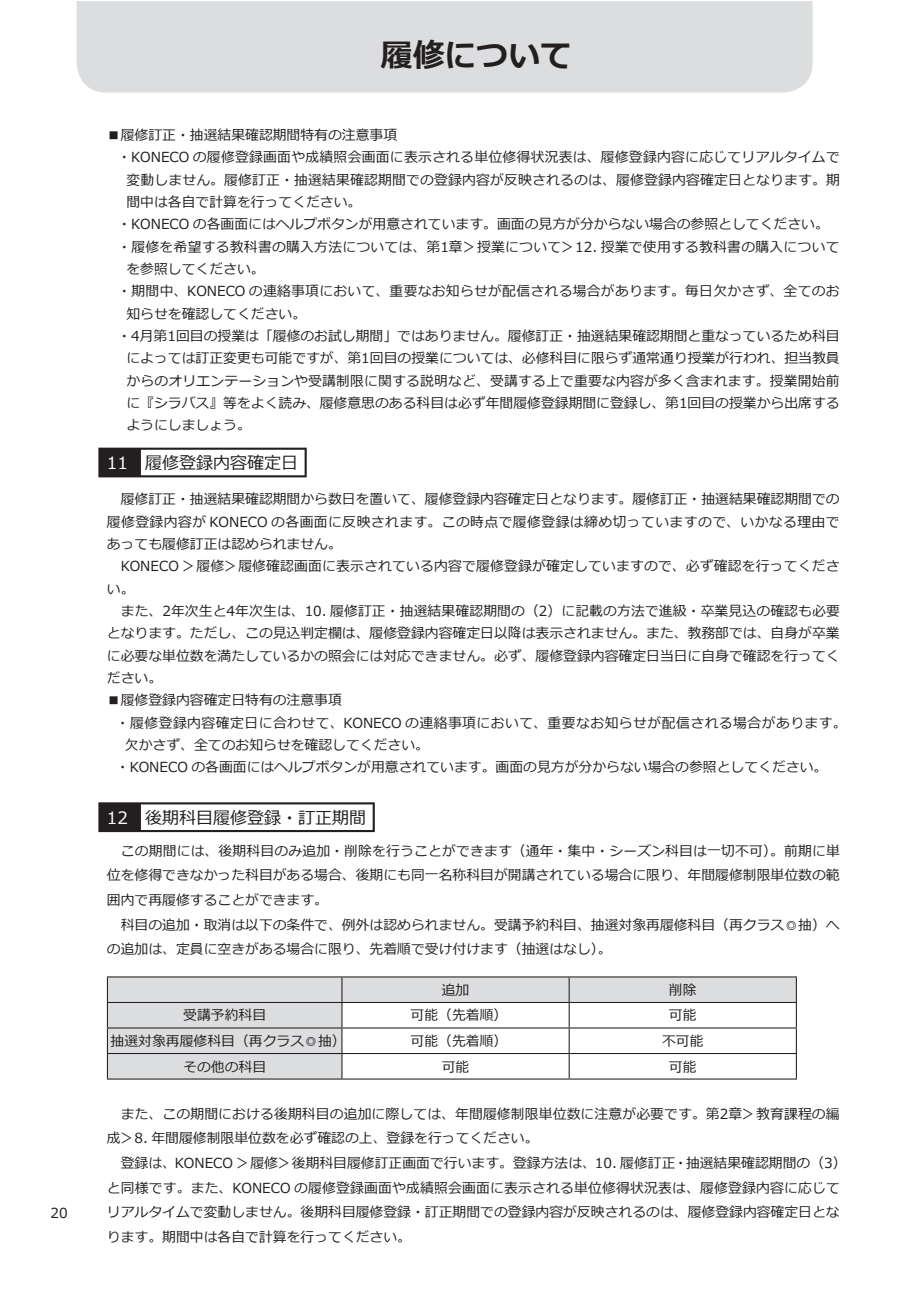
<style>
.page{position:relative;width:919px;height:1289px;background:#fff}
.page>*{position:absolute;margin:0;border:0;box-sizing:border-box;transform-origin:0 0}
.t1{font:700 31.95px "Meiryo";color:#231f20}
.t2{font:16.95px "Meiryo";color:#231f20}
.t3{font:13.8px/24.6px "Meiryo";color:#231f20}
.t4{font:13.8px "Meiryo";letter-spacing:.02em;color:#231f20}
.t5{font:13.8px "Meiryo";letter-spacing:.035em;color:#231f20}
.s1{color:#fff}
</style>
<div class="page">
<div style="left:77px;top:1px;width:735px;height:91px;background:#dcdddf"></div>
<svg style="left:98px;top:447px;width:209px;height:30px;background:#3c3839"></svg>
<div style="left:141px;top:450px;width:163px;height:25px;background:#fff"></div>
<div style="left:98px;top:802px;width:277px;height:30px;background:#231f20"></div>
<div style="left:141px;top:804px;width:231px;height:26px;background:#fff"></div>
<svg style="left:108px;top:977px;width:687px;height:101px;fill:#dcdddf"></svg>
<hr style="left:107px;top:976px;width:235px;height:1px;background:#231f20">
<hr style="left:342px;top:976px;width:227px;height:1px;background:#231f20">
<hr style="left:569px;top:976px;width:227px;height:1px;background:#231f20">
<hr style="left:107px;top:1001px;width:235px;height:2px;background:#231f20">
<hr style="left:342px;top:1001px;width:227px;height:2px;background:#231f20">
<hr style="left:569px;top:1001px;width:227px;height:2px;background:#231f20">
<hr style="left:107px;top:1027px;width:235px;height:1px;background:#231f20">
<hr style="left:342px;top:1027px;width:227px;height:1px;background:#231f20">
<hr style="left:569px;top:1027px;width:227px;height:1px;background:#231f20">
<hr style="left:107px;top:1052px;width:235px;height:2px;background:#231f20">
<svg style="left:107px;top:977px;width:1px;height:101px"></svg>
<hr style="left:342px;top:1052px;width:227px;height:2px;background:#231f20">
<svg style="left:341px;top:977px;width:1px;height:101px"></svg>
<hr style="left:569px;top:1052px;width:227px;height:2px;background:#231f20">
<svg style="left:568px;top:977px;width:1px;height:101px"></svg>
<svg style="left:795px;top:977px;width:1px;height:101px"></svg>
<hr style="left:107px;top:1078px;width:235px;height:1px;background:#231f20">
<hr style="left:342px;top:1078px;width:227px;height:1px;background:#231f20">
<hr style="left:569px;top:1078px;width:227px;height:1px;background:#231f20">
<p class="t3" style="left:50px;top:1201px;width:19px">20</p>
<h1 class="t1" style="left:381px;top:33px;width:193px">履修について</h1>
<p class="t3" style="left:107px;top:123px;width:292px">■履修訂正・抽選結果確認期間特有の注意事項</p>
<p class="t4" style="left:117px;top:148px;width:724px">・KONECO の履修登録画面や成績照会画面に表示される単位修得状況表は、履修登録内容に応じてリアルタイムで</p>
<p class="t3" style="left:126px;top:168px;width:715px">変動しません。履修訂正・抽選結果確認期間での登録内容が反映されるのは、履修登録内容確定日となります。期</p>
<p class="t3" style="left:126px;top:190px;width:236px">間中は各自で計算を行ってください。</p>
<p class="t3" style="left:117px;top:213px;width:713px">・KONECO の各画面にはヘルプボタンが用意されています。画面の見方が分からない場合の参照としてください。</p>
<p class="t3" style="left:117px;top:235px;width:723px">・履修を希望する教科書の購入方法については、第1章＞授業について＞12. 授業で使用する教科書の購入について</p>
<p class="t3" style="left:126px;top:257px;width:140px">を参照してください。</p>
<p class="t4" style="left:117px;top:282px;width:723px">・期間中、KONECO の連絡事項において、重要なお知らせが配信される場合があります。毎日欠かさず、全てのお</p>
<p class="t3" style="left:126px;top:302px;width:181px">知らせを確認してください。</p>
<p class="t3" style="left:117px;top:324px;width:723px">・4月第1回目の授業は「履修のお試し期間」ではありません。履修訂正・抽選結果確認期間と重なっているため科目</p>
<p class="t3" style="left:126px;top:347px;width:714px">によっては訂正変更も可能ですが、第1回目の授業については、必修科目に限らず通常通り授業が行われ、担当教員</p>
<p class="t3" style="left:126px;top:369px;width:714px">からのオリエンテーションや受講制限に関する説明など、受講する上で重要な内容が多く含まれます。授業開始前</p>
<p class="t3" style="left:126px;top:391px;width:714px">に『シラバス』等をよく読み、履修意思のある科目は必ず年間履修登録期間に登録し、第1回目の授業から出席する</p>
<p class="t3" style="left:126px;top:414px;width:126px">ようにしましょう。</p>
<p class="t2" style="left:107px;top:451px;width:193px"><span class="s1">11</span>　履修登録内容確定日</p>
<p class="t3" style="left:107px;top:489px;width:734px;line-height:22.4px;text-indent:14px">履修訂正・抽選結果確認期間から数日を置いて、履修登録内容確定日となります。履修訂正・抽選結果確認期間での履修登録内容が KONECO の各画面に反映されます。この時点で履修登録は締め切っていますので、いかなる理由であっても履修訂正は認められません。<br>　KONECO ＞履修＞履修確認画面に表示されている内容で履修登録が確定していますので、必ず確認を行ってください。<br>　また、2年次生と4年次生は、10. 履修訂正・抽選結果確認期間の（2）に記載の方法で進級・卒業見込の確認も必要となります。ただし、この見込判定欄は、履修登録内容確定日以降は表示されません。また、教務部では、自身が卒業に必要な単位数を満たしているかの照会には対応できません。必ず、履修登録内容確定日当日に自身で確認を行ってください。</p>
<p class="t3" style="left:107px;top:688px;width:236px">■履修登録内容確定日特有の注意事項</p>
<p class="t5" style="left:116px;top:713px;width:732px">・履修登録内容確定日に合わせて、KONECO の連絡事項において、重要なお知らせが配信される場合があります。</p>
<p class="t3" style="left:125px;top:733px;width:306px">欠かさず、全てのお知らせを確認してください。</p>
<p class="t3" style="left:116px;top:755px;width:713px">・KONECO の各画面にはヘルプボタンが用意されています。画面の見方が分からない場合の参照としてください。</p>
<p class="t2" style="left:107px;top:805px;width:261px"><span class="s1">12</span>　後期科目履修登録・訂正期間</p>
<p class="t3" style="left:107px;top:839px;width:734px;text-indent:14px">この期間には、後期科目のみ追加・削除を行うことができます（通年・集中・シーズン科目は一切不可）。前期に単位を修得できなかった科目がある場合、後期にも同一名称科目が開講されている場合に限り、年間履修制限単位数の範囲内で再履修することができます。<br>　科目の追加・取消は以下の条件で、例外は認められません。受講予約科目、抽選対象再履修科目（再クラス◎抽）への追加は、定員に空きがある場合に限り、先着順で受け付けます（抽選はなし）。</p>
<p class="t3" style="left:441px;top:978px;width:29px">追加</p>
<p class="t3" style="left:669px;top:978px;width:29px">削除</p>
<p class="t3" style="left:183px;top:1003px;width:84px">受講予約科目</p>
<p class="t3" style="left:410px;top:1003px;width:98px">可能（先着順）</p>
<p class="t3" style="left:669px;top:1003px;width:29px">可能</p>
<p class="t3" style="left:111px;top:1029px;width:236px">抽選対象再履修科目（再クラス◎抽）</p>
<p class="t3" style="left:410px;top:1029px;width:98px">可能（先着順）</p>
<p class="t3" style="left:662px;top:1029px;width:43px">不可能</p>
<p class="t3" style="left:183px;top:1054px;width:84px">その他の科目</p>
<p class="t3" style="left:442px;top:1054px;width:29px">可能</p>
<p class="t3" style="left:669px;top:1054px;width:29px">可能</p>
<p class="t3" style="left:107px;top:1101px;width:741px;text-indent:14px">また、この期間における後期科目の追加に際しては、年間履修制限単位数に注意が必要です。第2章＞教育課程の編成＞8. 年間履修制限単位数を必ず確認の上、登録を行ってください。<br>　登録は、KONECO ＞履修＞後期科目履修訂正画面で行います。登録方法は、10. 履修訂正・抽選結果確認期間の（3）と同様です。また、KONECO の履修登録画面や成績照会画面に表示される単位修得状況表は、履修登録内容に応じてリアルタイムで変動しません。後期科目履修登録・訂正期間での登録内容が反映されるのは、履修登録内容確定日となります。期間中は各自で計算を行ってください。</p>
</div>
